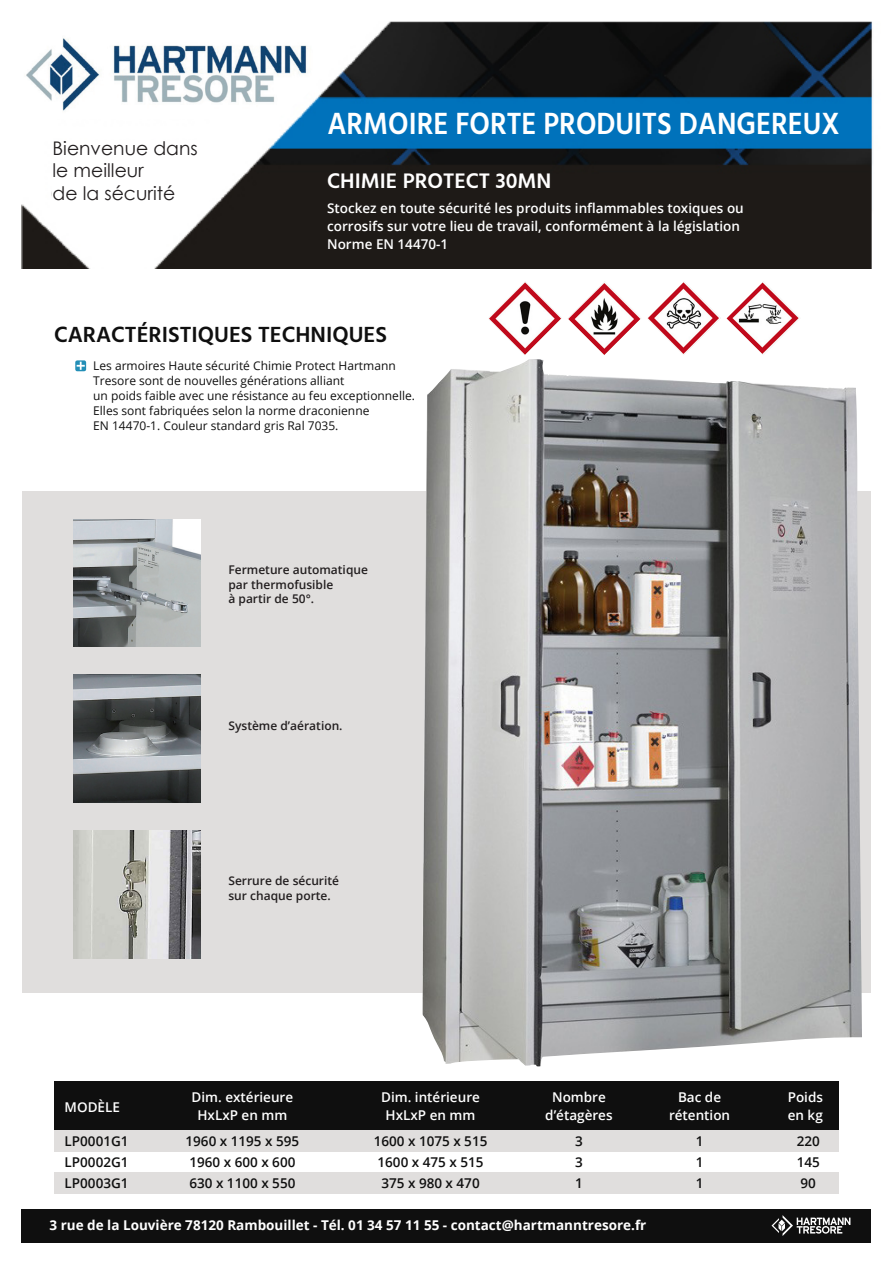
<style>
.page{position:relative;width:893px;height:1263px;background:#fff}
.page>*{position:absolute;margin:0;border:0;box-sizing:border-box;transform-origin:0 0}
.t1{font:600 31.5px "Hind Vadodara";color:#fff;scale:.9 1}
.t2{font:600 22.5px "Hind Vadodara";color:#0f0f0f}
.t3{font:600 21.6px "Hind Vadodara";color:#fff}
.t4{font:18.75px "Century Gothic";color:#231f20}
.t5{font:600 13.5px/18px "Open Sans";color:#fff;text-align:center}
.t6{font:600 13.5px "Open Sans";color:#0f0f0f}
.t7{font:700 13.5px "Open Sans";color:#fff}
.t8{font:12px "Open Sans";color:#0f0f0f}
.t9{font:600 12px/14.4px "Open Sans";color:#231f20}
</style>
<div class="page">
<div style="left:22px;top:491px;width:849px;height:502px;background:#e0dedd"></div>
<div style="left:21px;top:1209px;width:850px;height:33px;background:#0f0f0f"></div>
<img style="left:21px;top:21px;width:852px;height:248px">
<svg style="left:75px;top:360px;width:11px;height:11px"></svg>
<svg style="left:77px;top:362px;width:8px;height:8px"></svg>
<img style="left:21px;top:26px;width:293px;height:93px">
<div style="left:53px;top:141px;width:154px;height:69px;background:#fff"></div>
<div style="left:54px;top:1130px;width:785px;height:21px;background:#e0dedd"></div>
<div style="left:54px;top:1172px;width:785px;height:22px;background:#e0dedd"></div>
<div style="left:54px;top:1081px;width:785px;height:49px;background:#0f0f0f"></div>
<svg style="left:771px;top:1215px;width:79px;height:21px"></svg>
<img style="left:423px;top:359px;width:439px;height:707px">
<img style="left:73px;top:830px;width:128px;height:128px">
<img style="left:73px;top:675px;width:128px;height:127px">
<img style="left:73px;top:519px;width:128px;height:128px">
<svg style="left:489px;top:282px;width:73px;height:73px"></svg>
<img style="left:568px;top:281px;width:73px;height:74px">
<svg style="left:647px;top:282px;width:74px;height:73px"></svg>
<img style="left:726px;top:282px;width:73px;height:73px">
<p class="t4" style="left:53px;top:135px;width:147px">Bienvenue dans</p>
<p class="t4" style="left:53px;top:157px;width:93px">le meilleur</p>
<p class="t4" style="left:53px;top:180px;width:124px">de la sécurité</p>
<p class="t1" style="left:327px;top:100px;width:571px">ARMOIRE FORTE PRODUITS DANGEREUX</p>
<p class="t3" style="left:327px;top:164px;width:226px">CHIMIE PROTECT 30MN</p>
<p class="t5" style="left:327px;top:199px;width:418px">Stockez en toute sécurité les produits inflammables toxiques ou</p>
<p class="t5" style="left:327px;top:217px;width:414px">corrosifs sur votre lieu de travail, conformément à la législation</p>
<p class="t5" style="left:327px;top:235px;width:123px">Norme EN 14470-1</p>
<p class="t2" style="left:54px;top:317px;width:335px">CARACTÉRISTIQUES TECHNIQUES</p>
<p class="t8" style="left:93px;top:358px;width:304px">Les armoires Haute sécurité Chimie Protect Hartmann</p>
<p class="t8" style="left:93px;top:373px;width:253px">Tresore sont de nouvelles générations alliant</p>
<p class="t8" style="left:93px;top:388px;width:323px">un poids faible avec une résistance au feu exceptionnelle.</p>
<p class="t8" style="left:93px;top:403px;width:278px">Elles sont fabriquées selon la norme draconienne</p>
<p class="t8" style="left:93px;top:418px;width:247px">EN 14470-1. Couleur standard gris Ral 7035.</p>
<p class="t9" style="left:228px;top:562px;width:141px">Fermeture automatique par thermofusible</p>
<p class="t9" style="left:228px;top:591px;width:87px">à partir de 50°.</p>
<p class="t9" style="left:228px;top:718px;width:116px">Système d’aération.</p>
<p class="t9" style="left:228px;top:874px;width:112px">Serrure de sécurité sur chaque porte.</p>
<p class="t5" style="left:65px;top:1097px;width:57px">MODÈLE</p>
<p class="t5" style="left:192px;top:1088px;width:103px">Dim. extérieure<br>HxLxP en mm</p>
<p class="t5" style="left:381px;top:1088px;width:100px">Dim. intérieure<br>HxLxP en mm</p>
<p class="t5" style="left:552px;top:1088px;width:55px">Nombre</p>
<p class="t5" style="left:545px;top:1106px;width:69px">d’étagères</p>
<p class="t6" style="left:65px;top:1131px;width:65px">LP0001G1</p>
<p class="t6" style="left:65px;top:1152px;width:65px">LP0002G1</p>
<p class="t6" style="left:65px;top:1173px;width:65px">LP0003G1</p>
<p class="t6" style="left:186px;top:1131px;width:115px">1960 x 1195 x 595</p>
<p class="t6" style="left:189px;top:1152px;width:108px">1960 x 600 x 600</p>
<p class="t6" style="left:189px;top:1173px;width:108px">630 x 1100 x 550</p>
<p class="t6" style="left:374px;top:1131px;width:115px">1600 x 1075 x 515</p>
<p class="t6" style="left:378px;top:1152px;width:108px">1600 x 475 x 515</p>
<p class="t6" style="left:381px;top:1173px;width:100px">375 x 980 x 470</p>
<p class="t6" style="left:575px;top:1131px;width:9px">3</p>
<p class="t6" style="left:575px;top:1152px;width:9px">3</p>
<p class="t6" style="left:575px;top:1173px;width:9px">1</p>
<p class="t7" style="left:50px;top:1216px;width:598px">3 rue de la Louvière 78120 Rambouillet - Tél. 01 34 57 11 55 - contact@hartmanntresore.fr</p>
<p class="t5" style="left:678px;top:1088px;width:45px">Bac de</p>
<p class="t5" style="left:669px;top:1106px;width:63px">rétention</p>
<p class="t6" style="left:696px;top:1131px;width:9px">1</p>
<p class="t6" style="left:696px;top:1152px;width:9px">1</p>
<p class="t6" style="left:696px;top:1173px;width:9px">1</p>
<p class="t5" style="left:788px;top:1088px;width:37px;text-align:left">Poids en kg</p>
<p class="t6" style="left:797px;top:1131px;width:25px">220</p>
<p class="t6" style="left:797px;top:1152px;width:25px">145</p>
<p class="t6" style="left:801px;top:1173px;width:17px">90</p>
</div>
